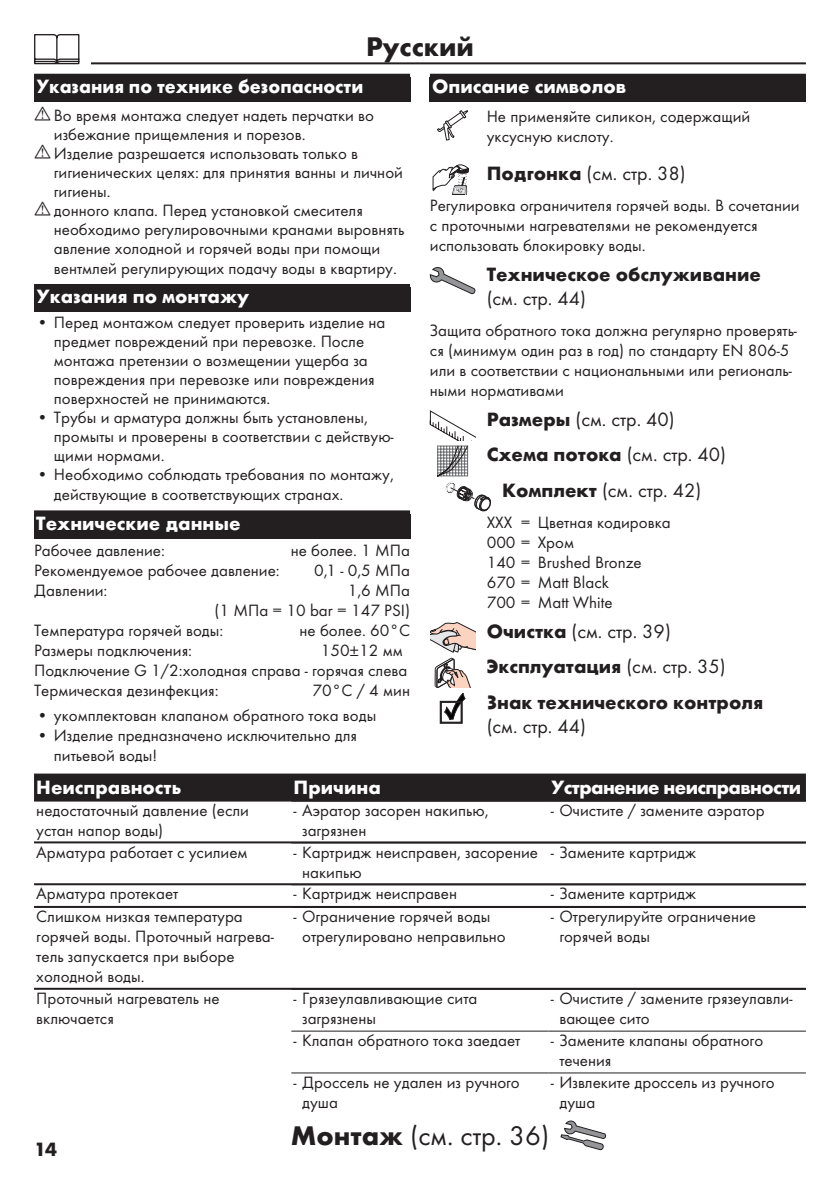
<style>
.page{position:relative;width:840px;height:1191px;background:#fff}
.page>*{position:absolute;margin:0;border:0;box-sizing:border-box;transform-origin:0 0}
.Montage_mit_Symbol_R{font:28px "Futura TOT Boo";color:#231f20}
.Sprache_Rahmenwechse{font:700 28px "Futura TOT";color:#231f20}
.Ueberschrift_Grafik{font:700 20px/24px "Futura TOT";color:#231f20}
.Ueberschrift_Grafik-2{font:20px "Futura TOT Boo";color:#231f20}
.Ueberschrift_RU{font:700 20px "Futura TOT";color:#fff}
.Ueberschrift___RU{font:700 20px "Futura TOT";color:#fff;scale:.96 1}
.Tabelle_Kopf_RU{font:700 20px "Futura TOT";letter-spacing:-.03em;color:#fff}
.Tabelle_Kopf_RU-2{font:700 20px "Futura TOT";color:#fff}
.Normaltext_nach_Graf{font:17px/20px "Futura TOT Boo";color:#231f20}
.Techn__Daten_RU{font:17px/20px "Futura TOT Boo";color:#231f20}
.Tabelle_Spalte_RU{font:17px/20px "Futura TOT Boo";color:#231f20}
.Farbe_RU{font:17px/20px "Futura TOT Boo";color:#231f20}
.Normaltext_Grafik_RU{font:17px/20px "Futura TOT Boo";color:#231f20}
.s1{font-family:"Futura TOT";font-weight:700}
.s2{font-family:"Futura TOT Boo";font-weight:400}
</style>
<div class="page">
<hr style="left:34px;top:62px;width:771px;height:2px;background:#231f20">
<div style="left:23px;top:34px;width:68px;height:34px;background:#fff"></div>
<svg style="left:34px;top:34px;width:45px;height:30px"></svg>
<svg style="left:560px;top:1120px;width:45px;height:30px"></svg>
<div style="left:34px;top:74px;width:376px;height:28px;background:#231f20"></div>
<div style="left:34px;top:284px;width:376px;height:28px;background:#231f20"></div>
<div style="left:34px;top:510px;width:376px;height:28px;background:#231f20"></div>
<div style="left:429px;top:74px;width:376px;height:28px;background:#231f20"></div>
<svg style="left:437px;top:110px;width:31px;height:30px"></svg>
<svg style="left:432px;top:164px;width:36px;height:31px"></svg>
<svg style="left:429px;top:267px;width:46px;height:27px"></svg>
<svg style="left:429px;top:410px;width:61px;height:101px"></svg>
<svg style="left:430px;top:622px;width:45px;height:30px"></svg>
<svg style="left:434px;top:658px;width:36px;height:65px"></svg>
<div style="left:34px;top:773px;width:771px;height:26px;background:#231f20"></div>
<hr style="left:34px;top:799px;width:771px;height:2px;background:#231f20">
<hr style="left:34px;top:841px;width:771px;height:2px;background:#231f20">
<hr style="left:34px;top:883px;width:771px;height:2px;background:#231f20">
<hr style="left:34px;top:906px;width:771px;height:2px;background:#231f20">
<hr style="left:34px;top:987px;width:771px;height:2px;background:#231f20">
<hr style="left:291px;top:1030px;width:257px;height:1px;background:#231f20">
<hr style="left:548px;top:1030px;width:257px;height:1px;background:#231f20">
<hr style="left:291px;top:1072px;width:257px;height:1px;background:#231f20">
<hr style="left:548px;top:1072px;width:257px;height:1px;background:#231f20">
<p class="Sprache_Rahmenwechse" style="left:366px;top:29px;width:109px">Русский</p>
<p class="Ueberschrift___RU" style="left:36px;top:74px;width:342px">Указания по технике безопасности</p>
<p class="Normaltext_nach_Graf" style="left:54px;top:105px;width:321px;line-height:19px">Во время монтажа следует надеть перчатки во избежание прищемления и порезов.</p>
<p class="Normaltext_nach_Graf" style="left:54px;top:143px;width:350px;line-height:19px">Изделие разрешается использовать только в гигиенических целях: для принятия ванны и личной гигиены.</p>
<p class="Normaltext_nach_Graf" style="left:54px;top:200px;width:352px;line-height:19.4px">донного клапа. Перед установкой смесителя необходимо регулировочными кранами выровнять авление холодной и горячей воды при помощи вентмлей регулирующих подачу воды в квартиру.</p>
<p class="Ueberschrift_RU" style="left:36px;top:284px;width:214px">Указания по монтажу</p>
<p class="Normaltext_nach_Graf" style="left:54px;top:313px;width:333px;line-height:19px;text-indent:-17px">• Перед монтажом следует проверить изделие на предмет повреждений при перевозке. После монтажа претензии о возмещении ущерба за повреждения при перевозке или повреждения поверхностей не принимаются.</p>
<p class="Normaltext_nach_Graf" style="left:54px;top:408px;width:341px;line-height:19px;text-indent:-17px">• Трубы и арматура должны быть установлены, промыты и проверены в соответствии с действую&shy;щими нормами.</p>
<p class="Normaltext_nach_Graf" style="left:54px;top:464px;width:341px;text-indent:-17px">• Необходимо соблюдать требования по монтажу, действующие в соответствующих странах.</p>
<p class="Ueberschrift_RU" style="left:36px;top:511px;width:206px">Технические данные</p>
<p class="Techn__Daten_RU" style="left:34px;top:540px;width:132px">Рабочее давление:</p>
<p class="Techn__Daten_RU" style="left:290px;top:540px;width:121px">не более. 1 МПа</p>
<p class="Techn__Daten_RU" style="left:34px;top:560px;width:247px">Рекомендуемое рабочее давление:</p>
<p class="Techn__Daten_RU" style="left:314px;top:560px;width:97px">0,1 - 0,5 МПа</p>
<p class="Techn__Daten_RU" style="left:34px;top:580px;width:75px">Давлении:</p>
<p class="Techn__Daten_RU" style="left:347px;top:580px;width:64px">1,6 МПа</p>
<p class="Techn__Daten_RU" style="left:214px;top:600px;width:197px">(1 МПа = 10 bar = 147 PSI)</p>
<p class="Techn__Daten_RU" style="left:34px;top:620px;width:191px">Температура горячей воды:</p>
<p class="Techn__Daten_RU" style="left:299px;top:620px;width:112px">не более. 60°C</p>
<p class="Techn__Daten_RU" style="left:34px;top:640px;width:159px">Размеры подключения:</p>
<p class="Techn__Daten_RU" style="left:34px;top:640px;width:374px;text-indent:286px">150±12 мм<br>Подключение G 1/2: холодная справа - горячая слева<br>Термическая дезинфекция:</p>
<p class="Techn__Daten_RU" style="left:312px;top:680px;width:99px">70°C / 4 мин</p>
<p class="Normaltext_nach_Graf" style="left:37px;top:705px;width:341px">• укомплектован клапаном обратного тока воды</p>
<p class="Normaltext_nach_Graf" style="left:54px;top:725px;width:304px;text-indent:-17px">• Изделие предназначено исключительно для питьевой воды!</p>
<p class="Ueberschrift_RU" style="left:432px;top:74px;width:195px">Описание символов</p>
<p class="Normaltext_Grafik_RU" style="left:486px;top:106px;width:265px">Не применяйте силикон, содержащий уксусную кислоту.</p>
<p class="Ueberschrift_Grafik-2" style="left:486px;top:161px;width:200px"><span class="s1">Подгонка</span> (см. стр. 38)</p>
<p class="Normaltext_nach_Graf" style="left:429px;top:195px;width:371px">Регулировка ограничителя горячей воды. В сочетании с проточными нагревателями не рекомендуется использовать блокировку воды.</p>
<p class="Ueberschrift_Grafik" style="left:486px;top:262px;width:275px">Техническое обслуживание <span class="s2">(см. стр. 44)</span></p>
<p class="Normaltext_nach_Graf" style="left:429px;top:320px;width:368px">Защита обратного тока должна регулярно проверять&shy;ся (минимум один раз в год) по стандарту EN 806-5 или в соответствии с национальными или региональ&shy;ными нормативами</p>
<p class="Ueberschrift_Grafik-2" style="left:486px;top:407px;width:189px"><span class="s1">Размеры</span> (см. стр. 40)</p>
<p class="Ueberschrift_Grafik" style="left:486px;top:442px;width:241px">Схема потока <span class="s2">(см. стр. 40)</span></p>
<p class="Ueberschrift_Grafik-2" style="left:501px;top:478px;width:201px"><span class="s1">Κомплеκт</span> (см. стр. 42)</p>
<p class="Farbe_RU" style="left:486px;top:512px;width:185px">XXX = Цветная кодировка<br>000 = Xром<br>140 = Brushed Bronze<br>670 = Matt Black<br>700 = Matt White</p>
<p class="Ueberschrift_Grafik-2" style="left:486px;top:619px;width:185px"><span class="s1">Очистка</span> (см. стр. 39)</p>
<p class="Ueberschrift_Grafik" style="left:486px;top:654px;width:240px">Эксплуатация <span class="s2">(см. стр. 35)</span></p>
<p class="Ueberschrift_Grafik" style="left:486px;top:689px;width:278px">Знак технического контроля <span class="s2">(см. стр. 44)</span></p>
<p class="Tabelle_Kopf_RU-2" style="left:36px;top:775px;width:146px">Неисправность</p>
<p class="Tabelle_Kopf_RU-2" style="left:293px;top:775px;width:89px">Причина</p>
<p class="Tabelle_Kopf_RU" style="left:550px;top:775px;width:252px">Устранение неисправности</p>
<p class="Tabelle_Spalte_RU" style="left:36px;top:800px;width:214px">недостаточный давление (если устан напор воды)</p>
<p class="Normaltext_nach_Graf" style="left:302px;top:800px;width:188px;text-indent:-9px">- Аэратор засорен накипью, загрязнен</p>
<p class="Normaltext_nach_Graf" style="left:550px;top:800px;width:215px">- Очистите / замените аэратор</p>
<p class="Tabelle_Spalte_RU" style="left:36px;top:842px;width:213px">Арматура работает с усилием</p>
<p class="Normaltext_nach_Graf" style="left:302px;top:842px;width:237px;text-indent:-9px">- Картридж неисправен, засорение накипью</p>
<p class="Normaltext_nach_Graf" style="left:550px;top:842px;width:147px">- Замените картридж</p>
<p class="Tabelle_Spalte_RU" style="left:36px;top:883px;width:143px">Арматура протекает</p>
<p class="Normaltext_nach_Graf" style="left:293px;top:883px;width:165px">- Картридж неисправен</p>
<p class="Normaltext_nach_Graf" style="left:550px;top:883px;width:147px">- Замените картридж</p>
<p class="Tabelle_Spalte_RU" style="left:36px;top:906px;width:239px">Слишком низкая температура горячей воды. Проточный нагрева&shy;тель запускается при выборе холодной воды.</p>
<p class="Normaltext_nach_Graf" style="left:302px;top:906px;width:205px;text-indent:-9px">- Ограничение горячей воды отрегулировано неправильно</p>
<p class="Normaltext_nach_Graf" style="left:559px;top:906px;width:198px;text-indent:-9px">- Отрегулируйте ограничение горячей воды</p>
<p class="Tabelle_Spalte_RU" style="left:36px;top:988px;width:185px">Проточный нагреватель не включается</p>
<p class="Normaltext_nach_Graf" style="left:302px;top:988px;width:177px;text-indent:-9px">- Грязеулавливающие сита загрязнены</p>
<p class="Normaltext_nach_Graf" style="left:559px;top:988px;width:234px;text-indent:-9px">- Очистите / замените грязеулавли&shy;вающее сито</p>
<p class="Normaltext_nach_Graf" style="left:293px;top:1030px;width:228px">- Клапан обратного тока заедает</p>
<p class="Normaltext_nach_Graf" style="left:559px;top:1030px;width:205px;text-indent:-9px">- Замените клапаны обратного течения</p>
<p class="Normaltext_nach_Graf" style="left:302px;top:1071px;width:219px;text-indent:-9px">- Дроссель не удален из ручного душа</p>
<p class="Normaltext_nach_Graf" style="left:559px;top:1071px;width:216px;text-indent:-9px">- Извлеките дроссель из ручного душа</p>
<p class="Ueberschrift_Grafik" style="left:34px;top:1136px;width:24px">14</p>
<p class="Montage_mit_Symbol_R" style="left:290px;top:1119px;width:260px"><span class="s1">Монтаж</span> (см. стр. 36)</p>
</div>
